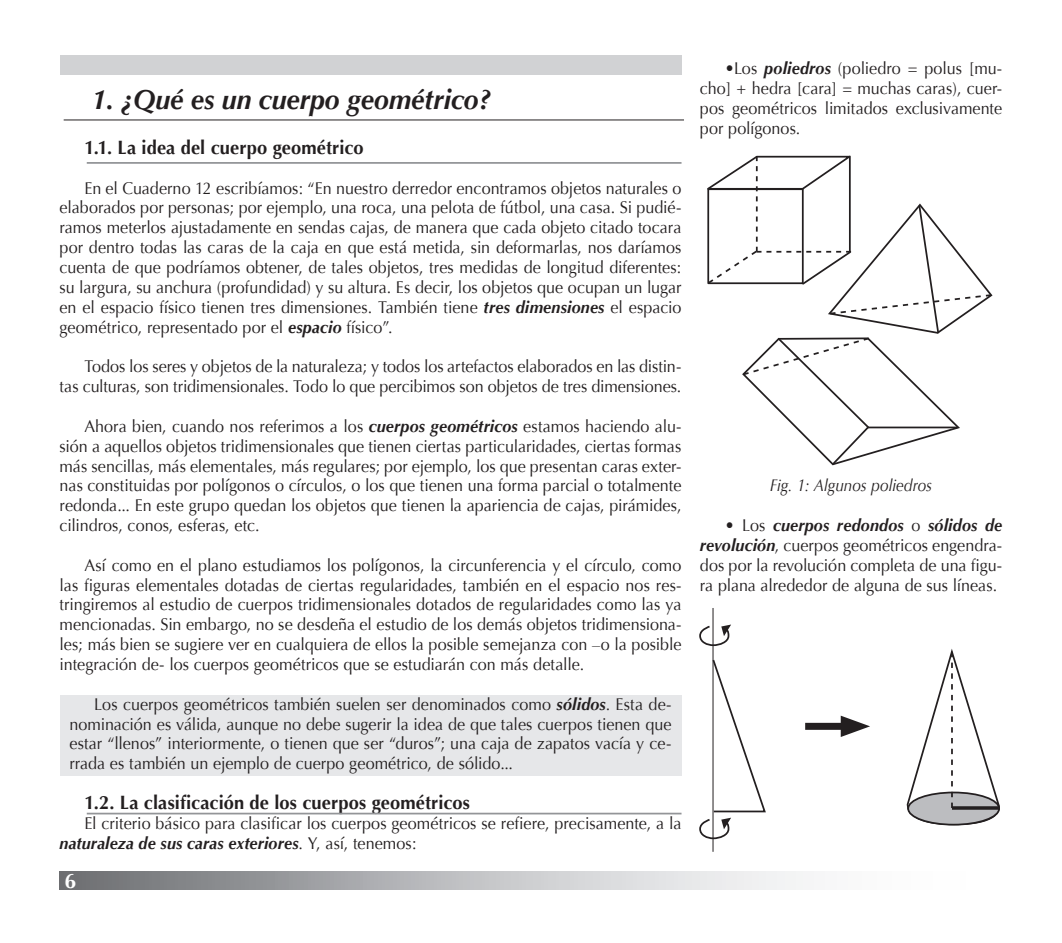
<style>
.page{position:relative;width:1062px;height:943px;background:#fff}
.page>*{position:absolute;margin:0;border:0;box-sizing:border-box;transform-origin:0 0}
.t1{font:italic 700 28px "Optima";color:#231f20;scale:.95 1}
.t2{font:700 21px "Optima";color:#fff}
.t3{font:700 19.25px "Optima";letter-spacing:.005em;color:#231f20;scale:.95 1}
.t4{font:16.97px/19.8px "Optima";color:#231f20;text-align:justify;scale:.95 1}
.t5{font:italic 16.97px "Optima";color:#231f20;scale:.9 1}
.s1{font-weight:700;font-style:italic}
</style>
<div class="page">
<div style="left:60px;top:871px;width:942px;height:18px;background:linear-gradient(to right,#75777b,#fff)"></div>
<div style="left:60px;top:694px;width:621px;height:81px;background:#e6e7e9"></div>
<hr style="left:64px;top:119px;width:620px;height:1px;background:#231f20">
<div style="left:60px;top:55px;width:622px;height:19px;background:#d1d2d4"></div>
<hr style="left:87px;top:162px;width:594px;height:2px;background:#939598">
<svg style="left:707px;top:155px;width:286px;height:311px"></svg>
<hr style="left:867px;top:426px;width:90px;height:2px;background:#231f20">
<hr style="left:712px;top:608px;width:1px;height:243px;background:#231f20">
<svg style="left:699px;top:624px;width:32px;height:23px"></svg>
<svg style="left:699px;top:658px;width:67px;height:182px"></svg>
<div style="left:805px;top:722px;width:48px;height:7px;background:#231f20"></div>
<svg style="left:840px;top:715px;width:30px;height:22px"></svg>
<svg style="left:906px;top:649px;width:94px;height:177px"></svg>
<hr style="left:87px;top:812px;width:594px;height:2px;background:#939598">
<h1 class="t1" style="left:92px;top:83px;width:421px">1. ¿Qué es un cuerpo geométrico?</h1>
<p class="t3" style="left:84px;top:136px;width:295px">1.1. La idea del cuerpo geométrico</p>
<p class="t4" style="left:60px;top:178px;width:656px;text-indent:25px">En el Cuaderno 12 escribíamos: “En nuestro derredor encontramos objetos naturales o elaborados por personas; por ejemplo, una roca, una pelota de fútbol, una casa. Si pudié&shy;ramos meterlos ajustadamente en sendas cajas, de manera que cada objeto citado tocara por dentro todas las caras de la caja en que está metida, sin deformarlas, nos daríamos cuenta de que podríamos obtener, de tales objetos, tres medidas de longitud diferentes: su largura, su anchura (profundidad) y su altura. Es decir, los objetos que ocupan un lugar en el espacio físico tienen tres dimensiones. También tiene <span class="s1">tres dimensiones</span> el espacio geométrico, representado por el <span class="s1">espacio</span> físico”.</p>
<p class="t4" style="left:60px;top:357px;width:656px;text-align:right">Todos los seres y objetos de la naturaleza; y todos los artefactos elaborados en las distin-<br>tas culturas, son tridimensionales. Todo lo que percibimos son objetos de tres dimensiones.</p>
<p class="t4" style="left:60px;top:416px;width:656px;text-indent:25px">Ahora bien, cuando nos referimos a los <span class="s1">cuerpos geométricos</span> estamos haciendo alu&shy;sión a aquellos objetos tridimensionales que tienen ciertas particularidades, ciertas formas más sencillas, más elementales, más regulares; por ejemplo, los que presentan caras exter&shy;nas constituidas por polígonos o círculos, o los que tienen una forma parcial o totalmente redonda... En este grupo quedan los objetos que tienen la apariencia de cajas, pirámides, cilindros, conos, esferas, etc.</p>
<p class="t4" style="left:60px;top:555px;width:656px;text-indent:25px">Así como en el plano estudiamos los polígonos, la circunferencia y el círculo, como las figuras elementales dotadas de ciertas regularidades, también en el espacio nos res&shy;tringiremos al estudio de cuerpos tridimensionales dotados de regularidades como las ya mencionadas. Sin embargo, no se desdeña el estudio de los demás objetos tridimensiona&shy;les; más bien se sugiere ver en cualquiera de ellos la posible semejanza con –o la posible integración de- los cuerpos geométricos que se estudiarán con más detalle.</p>
<p class="t4" style="left:69px;top:694px;width:635px;text-indent:25px">Los cuerpos geométricos también suelen ser denominados como <span class="s1">sólidos</span>. Esta de&shy;nominación es válida, aunque no debe sugerir la idea de que tales cuerpos tienen que estar “llenos” interiormente, o tienen que ser “duros”; una caja de zapatos vacía y ce&shy;rrada es también un ejemplo de cuerpo geométrico, de sólido...</p>
<p class="t3" style="left:84px;top:791px;width:407px">1.2. La clasificación de los cuerpos geométricos</p>
<p class="t4" style="left:60px;top:813px;width:656px;text-indent:25px">El criterio básico para clasificar los cuerpos geométricos se refiere, precisamente, a la <span class="s1">naturaleza de sus caras exteriores</span>. Y, así, tenemos:</p>
<p class="t2" style="left:64px;top:868px;width:13px">6</p>
<p class="t4" style="left:700px;top:59px;width:320px;text-indent:25px">•Los <span class="s1">poliedros</span> (poliedro = polus [mu&shy;cho] + hedra [cara] = muchas caras), cuer&shy;pos geométricos limitados exclusivamente por polígonos.</p>
<p class="t5" style="left:770px;top:475px;width:182px">Fig. 1: Algunos poliedros</p>
<p class="t4" style="left:700px;top:515px;width:320px;text-indent:25px">• Los <span class="s1">cuerpos redondos</span> o <span class="s1">sólidos de revolución</span>, cuerpos geométricos engendra&shy;dos por la revolución completa de una figu&shy;ra plana alrededor de alguna de sus líneas.</p>
</div>
